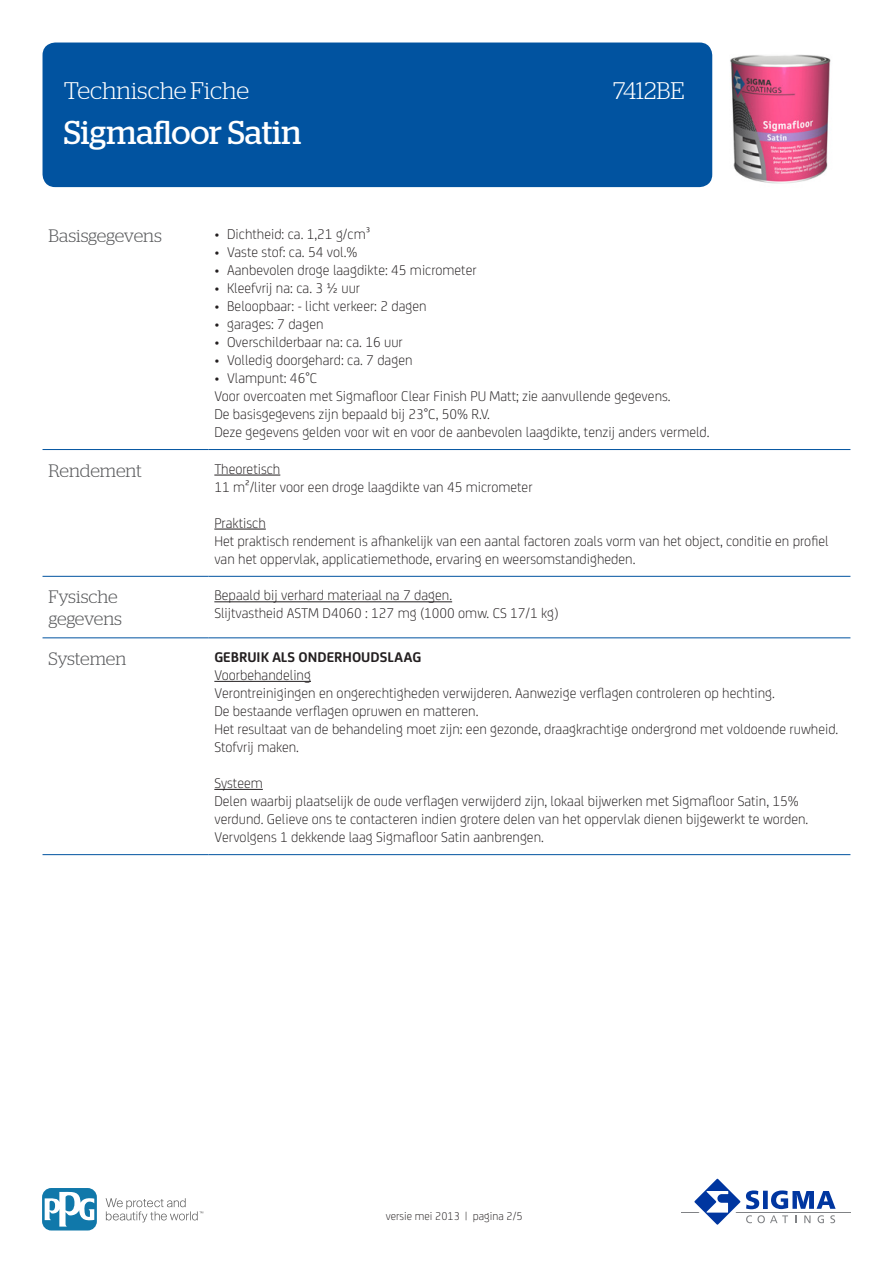
<style>
.page{position:relative;width:893px;height:1263px;background:#fff}
.page>*{position:absolute;margin:0;border:0;box-sizing:border-box;transform-origin:0 0}
.t1{font:33px "Stag";color:#fff}
.t2{font:300 24px "Stag";color:#fff}
.KOP{font:300 18px/21.6px "Stag";letter-spacing:-.01em;color:#57585a}
.BODY{font:300 15px/18px "FS Joey";color:#231f20}
.t3{font:300 12px "FS Joey";color:#231f20}
.s1{font-weight:700}
</style>
<div class="page">
<div style="left:43px;top:43px;width:669px;height:144px;background:#0153a0;border-radius:13px"></div>
<hr style="left:681px;top:1211px;width:169px;height:1px;background:#808285">
<svg style="left:689px;top:1178px;width:147px;height:47px"></svg>
<svg style="left:106px;top:1198px;width:97px;height:24px"></svg>
<svg style="left:43px;top:1188px;width:54px;height:42px"></svg>
<svg style="left:45px;top:1191px;width:49px;height:35px"></svg>
<hr style="left:43px;top:449px;width:165px;height:1px;background:#0153a0">
<hr style="left:208px;top:449px;width:642px;height:1px;background:#0153a0">
<hr style="left:43px;top:576px;width:165px;height:1px;background:#0153a0">
<hr style="left:208px;top:576px;width:642px;height:1px;background:#0153a0">
<hr style="left:43px;top:637px;width:165px;height:1px;background:#0153a0">
<hr style="left:208px;top:637px;width:642px;height:1px;background:#0153a0">
<hr style="left:43px;top:854px;width:165px;height:1px;background:#0153a0">
<hr style="left:208px;top:854px;width:642px;height:1px;background:#0153a0">
<hr style="left:214px;top:475px;width:66px;height:1px;background:#231f20">
<hr style="left:214px;top:529px;width:52px;height:1px;background:#231f20">
<hr style="left:214px;top:601px;width:238px;height:1px;background:#231f20">
<hr style="left:214px;top:681px;width:97px;height:1px;background:#231f20">
<hr style="left:214px;top:789px;width:49px;height:1px;background:#231f20">
<img style="left:730px;top:54px;width:101px;height:130px">
<h2 class="t2" style="left:64px;top:77px;width:187px">Technische Fiche</h2>
<h2 class="t2" style="left:613px;top:77px;width:73px">7412BE</h2>
<h1 class="t1" style="left:64px;top:114px;width:239px">Sigmafloor Satin</h1>
<p class="KOP" style="left:49px;top:225px;width:115px">Basisgegevens</p>
<p class="BODY" style="left:214px;top:224px;width:157px">• Dichtheid: ca. 1,21 g/cm³</p>
<p class="BODY" style="left:214px;top:242px;width:145px">• Vaste stof: ca. 54 vol.%</p>
<p class="BODY" style="left:214px;top:260px;width:264px">• Aanbevolen droge laagdikte: 45 micrometer</p>
<p class="BODY" style="left:214px;top:278px;width:147px">• Kleefvrij na: ca. 3 ½ uur</p>
<p class="BODY" style="left:214px;top:296px;width:214px">• Beloopbaar: - licht verkeer: 2 dagen</p>
<p class="BODY" style="left:214px;top:314px;width:111px">• garages: 7 dagen</p>
<p class="BODY" style="left:214px;top:332px;width:190px">• Overschilderbaar na: ca. 16 uur</p>
<p class="BODY" style="left:214px;top:350px;width:200px">• Volledig doorgehard: ca. 7 dagen</p>
<p class="BODY" style="left:214px;top:368px;width:104px">• Vlampunt: 46°C</p>
<p class="BODY" style="left:214px;top:386px;width:497px">Voor overcoaten met Sigmafloor Clear Finish PU Matt; zie aanvullende gegevens.<br>De basisgegevens zijn bepaald bij 23°C, 50% R.V.<br>Deze gegevens gelden voor wit en voor de aanbevolen laagdikte, tenzij anders vermeld.</p>
<p class="KOP" style="left:49px;top:459px;width:95px">Rendement</p>
<p class="BODY" style="left:214px;top:459px;width:320px">Theoretisch<br>11 m²/liter voor een droge laagdikte van 45 micrometer</p>
<p class="BODY" style="left:214px;top:513px;width:616px">Praktisch<br>Het praktisch rendement is afhankelijk van een aantal factoren zoals vorm van het object, conditie en profiel van het oppervlak, applicatiemethode, ervaring en weersomstandigheden.</p>
<p class="KOP" style="left:49px;top:586px;width:75px">Fysische gegevens</p>
<p class="BODY" style="left:214px;top:585px;width:346px">Bepaald bij verhard materiaal na 7 dagen.<br>Slijtvastheid ASTM D4060 : 127 mg (1000 omw. CS 17/1 kg)</p>
<p class="KOP" style="left:49px;top:648px;width:79px">Systemen</p>
<p class="BODY" style="left:214px;top:647px;width:626px"><span class="s1">GEBRUIK ALS ONDERHOUDSLAAG<br></span>Voorbehandeling<br>Verontreinigingen en ongerechtigheden verwijderen. Aanwezige verflagen controleren op hechting.<br>De bestaande verflagen opruwen en matteren.<br>Het resultaat van de behandeling moet zijn: een gezonde, draagkrachtige ondergrond met voldoende ruwheid.<br>Stofvrij maken.</p>
<p class="BODY" style="left:214px;top:773px;width:595px">Systeem<br>Delen waarbij plaatselijk de oude verflagen verwijderd zijn, lokaal bijwerken met Sigmafloor Satin, 15% verdund. Gelieve ons te contacteren indien grotere delen van het oppervlak dienen bijgewerkt te worden.<br>Vervolgens 1 dekkende laag Sigmafloor Satin aanbrengen.</p>
<p class="t3" style="left:386px;top:1208px;width:138px">versie mei 2013 | pagina 2/5</p>
</div>
